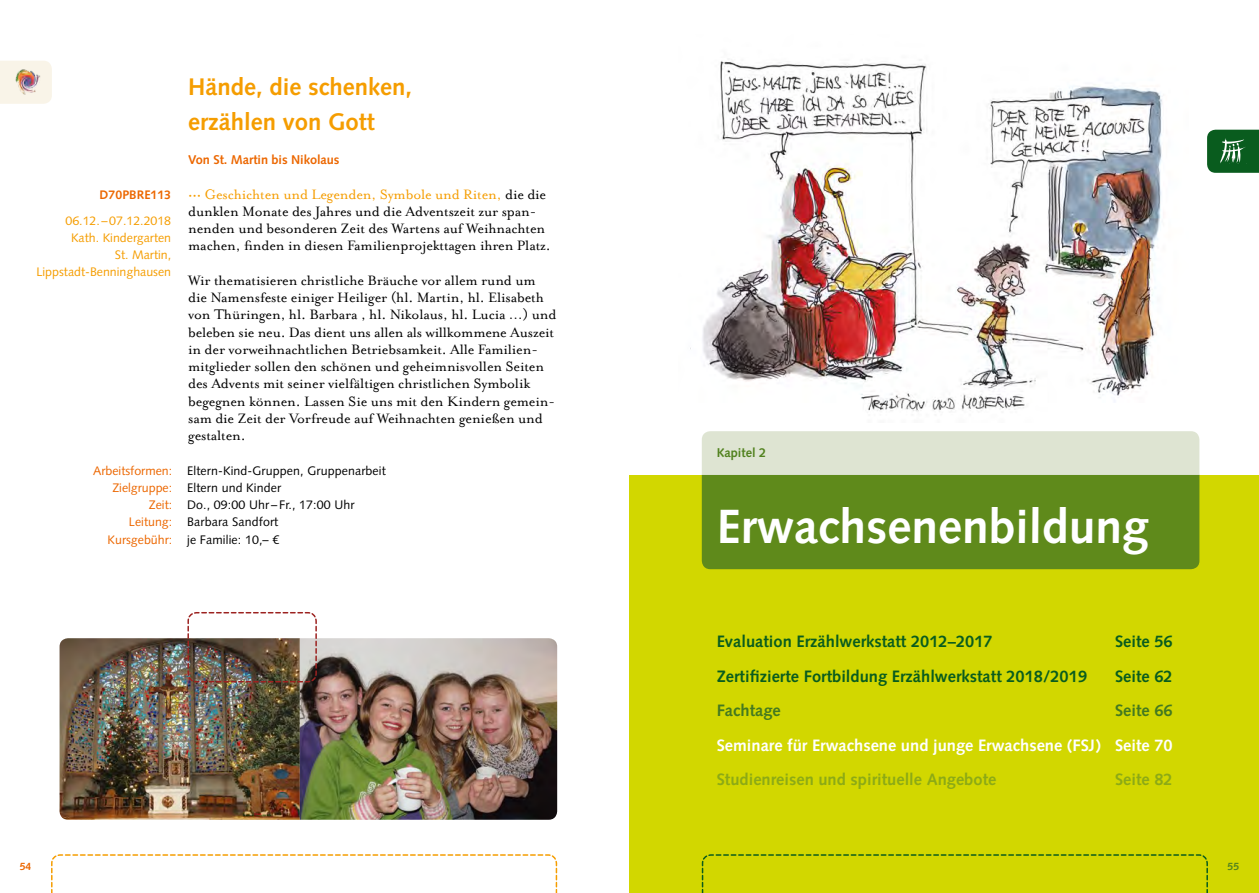
<style>
.page{position:relative;width:1259px;height:893px;background:#fff}
.page>*{position:absolute;margin:0;border:0;box-sizing:border-box;transform-origin:0 0}
.t1{font:700 48px "Syntax LT Std";color:#fff}
.t2{font:700 24px/34.5px "Syntax LT Std";color:#f59d00}
.t3{font:700 16.5px "Syntax LT Std";color:#095c1e}
.t4{font:700 16.5px "Syntax LT Std";color:#fff}
.t5{font:700 16.5px "Syntax LT Std";color:#8caa16}
.t6{font:700 16.5px "Syntax LT Std";color:#447920}
.t7{font:15.75px/17.2px "Mrs Eaves Roman";letter-spacing:-.01em;color:#000}
.t8{font:700 12.75px "Syntax LT Std";letter-spacing:-.005em;color:#ec6701}
.t9{font:700 12.75px "Syntax LT Std";color:#52821f}
.t10{font:12.3px "Syntax LT Std";letter-spacing:.01em;color:#000}
.t11{font:12.3px/17.2px "Syntax LT Std";color:#f59d00;text-align:right}
.t12{font:700 12.3px "Syntax LT Std";color:#ec6701}
.t13{font:700 10.5px "Syntax LT Std";color:#ec6701}
.t14{font:700 10.5px "Syntax LT Std";color:#52821f}
.s1{font-family:"Mrs Eaves";font-weight:700;color:#f59d00}
.s2{color:#f59d00}
.s3{color:#ec6701}
</style>
<div class="page">
<div style="left:629px;top:0;width:630px;height:893px;background:#d2d700"></div>
<div style="left:629px;top:0;width:630px;height:475px;background:#fff"></div>
<img style="left:690px;top:61px;width:472px;height:351px">
<div style="left:702px;top:475px;width:497px;height:94px;background:#5f8a1b"></div>
<div style="left:702px;top:431px;width:497px;height:44px;background:#dee4d2"></div>
<img style="left:60px;top:638px;width:497px;height:182px">
<img style="left:187px;top:612px;width:131px;height:71px">
<svg style="left:1207px;top:130px;width:52px;height:43px"></svg>
<div style="left:0;top:61px;width:52px;height:43px;background:#f9f4e8"></div>
<img style="left:16px;top:69px;width:25px;height:26px">
<svg style="left:701px;top:854px;width:507px;height:39px"></svg>
<svg style="left:51px;top:854px;width:507px;height:39px"></svg>
<h2 class="t2" style="left:188px;top:70px;width:226px">Hände, die schenken, erzählen von Gott</h2>
<p class="t8" style="left:188px;top:152px;width:153px">Von St. Martin bis Nikolaus</p>
<p class="t7" style="left:188px;top:186px;width:364px"><span class="s1">···</span> <span class="s2">Geschichten und Legenden, Symbole und Riten,</span> die die dunklen Monate des Jahres und die Adventszeit zur span&shy;nenden und besonderen Zeit des Wartens auf Weihnachten machen, finden in diesen Familienprojekttagen ihren Platz.</p>
<p class="t7" style="left:188px;top:272px;width:370px">Wir thematisieren christliche Bräuche vor allem rund um die Namensfeste einiger Heiliger (hl. Martin, hl. Elisabeth von Thüringen, hl. Barbara , hl. Nikolaus, hl. Lucia …) und beleben sie neu. Das dient uns allen als willkommene Auszeit in der vorweihnachtlichen Betriebsamkeit. Alle Familien&shy;mitglieder sollen den schönen und geheimnisvollen Seiten des Advents mit seiner vielfältigen christlichen Symbolik begegnen können. Lassen Sie uns mit den Kindern gemein&shy;sam die Zeit der Vorfreude auf Weihnachten genießen und gestalten.</p>
<p class="t10" style="left:93px;top:463px;width:294px"><span class="s3">Arbeitsformen:</span> Eltern-Kind-Gruppen, Gruppenarbeit</p>
<p class="t10" style="left:112px;top:480px;width:170px"><span class="s3">Zielgruppe:</span> Eltern und Kinder</p>
<p class="t10" style="left:149px;top:498px;width:207px"><span class="s3">Zeit:</span> Do., 09:00 Uhr – Fr., 17:00 Uhr</p>
<p class="t10" style="left:129px;top:515px;width:151px"><span class="s3">Leitung:</span> Barbara Sandfort</p>
<p class="t10" style="left:108px;top:532px;width:173px"><span class="s3">Kursgebühr:</span> je Familie: 10,– €</p>
<p class="t12" style="left:100px;top:187px;width:73px">D70PBRE113</p>
<p class="t11" style="left:36px;top:212px;width:136px">06.12. –07.12.2018<br>Kath. Kindergarten<br>St. Martin,<br>Lippstadt-Benninghausen</p>
<p class="t9" style="left:716px;top:445px;width:51px">Kapitel 2</p>
<h1 class="t1" style="left:716px;top:499px;width:434px">Erwachsenenbildung</h1>
<p class="t3" style="left:716px;top:632px;width:277px">Evaluation Erzählwerkstatt 2012–2017</p>
<p class="t3" style="left:1115px;top:632px;width:59px">Seite 56</p>
<p class="t3" style="left:716px;top:667px;width:372px">Zertifizierte Fortbildung Erzählwerkstatt 2018/2019</p>
<p class="t3" style="left:1115px;top:667px;width:59px">Seite 62</p>
<p class="t6" style="left:716px;top:701px;width:66px">Fachtage</p>
<p class="t6" style="left:1115px;top:701px;width:59px">Seite 66</p>
<p class="t4" style="left:716px;top:736px;width:457px">Seminare für Erwachsene und junge Erwachsene (FSJ) Seite 70</p>
<p class="t5" style="left:716px;top:770px;width:281px">Studienreisen und spirituelle Angebote</p>
<p class="t5" style="left:1115px;top:770px;width:59px">Seite 82</p>
<p class="t13" style="left:20px;top:860px;width:13px">54</p>
<p class="t14" style="left:1227px;top:860px;width:13px">55</p>
</div>
